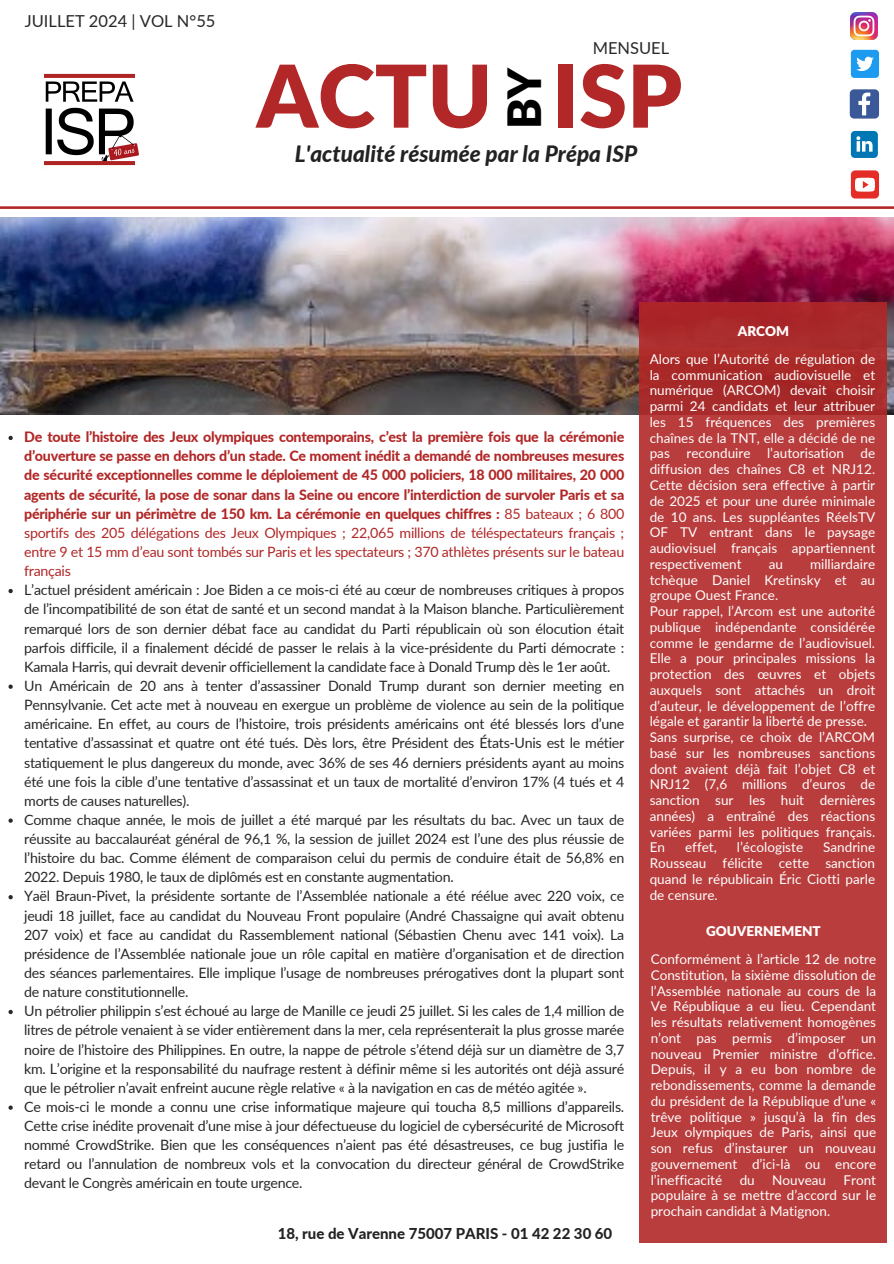
<style>
.page{position:relative;width:894px;height:1264px;background:#fff}
.page>*{position:absolute;margin:0;border:0;box-sizing:border-box;transform-origin:0 0}
.t1{font:900 86.55px "Lato Latin";color:#b22727}
.t2{font:900 46.05px "Lato Latin";color:#000}
.t3{font:italic 800 22.5px "Lato";color:#222}
.t4{font:16.5px "Lato";color:#282828}
.t5{font:800 15px "Lato";color:#222}
.t6{font:14.25px/19.2px "Lato";letter-spacing:-.02em;color:#282828;text-align:justify}
.t7{font:800 14.25px/19.2px "Lato";letter-spacing:-.02em;color:#b22727;text-align:justify}
.t8{font:13.5px/15.8px "Lato";color:#fff;text-align:justify}
.t9{font:900 13.5px "Lato Latin";color:#fff}
.s1{font-weight:400}
</style>
<div class="page">
<img style="left:0;top:217px;width:893px;height:197px">
<svg style="left:0;top:206px;width:893px;height:3px;background:#bc4343"></svg>
<img style="left:44px;top:73px;width:94px;height:93px">
<svg style="left:639px;top:302px;width:247px;height:940px;background:#b73a3a"></svg>
<svg style="left:849px;top:89px;width:29px;height:30px"></svg>
<img style="left:850px;top:13px;width:27px;height:27px">
<svg style="left:850px;top:131px;width:27px;height:27px"></svg>
<div style="left:850px;top:170px;width:28px;height:28px;background:#e52d27;border-radius:4px"></div>
<svg style="left:855px;top:178px;width:19px;height:14px"></svg>
<div style="left:850px;top:50px;width:28px;height:28px;background:#1d9bf0;border-radius:4px"></div>
<svg style="left:856px;top:57px;width:17px;height:14px"></svg>
<svg style="left:9px;top:436px;width:4px;height:4px"></svg>
<svg style="left:9px;top:589px;width:4px;height:4px"></svg>
<svg style="left:9px;top:684px;width:4px;height:4px"></svg>
<svg style="left:9px;top:818px;width:4px;height:4px"></svg>
<svg style="left:9px;top:895px;width:4px;height:4px"></svg>
<svg style="left:9px;top:1009px;width:4px;height:5px"></svg>
<svg style="left:9px;top:1105px;width:4px;height:4px"></svg>
<p class="t4" style="left:25px;top:10px;width:192px">JUILLET 2024 | VOL N°55</p>
<p class="t4" style="left:592px;top:38px;width:78px">MENSUEL</p>
<p class="t1" style="left:256px;top:58px;width:427px">ACTU ISP</p>
<p class="t2" style="left:504px;top:129px;width:65px;rotate:-90deg">BY</p>
<h6 class="t3" style="left:295px;top:140px;width:344px">L'actualité résumée par la Prépa ISP</h6>
<h4 class="t7" style="left:24px;top:427px;width:601px">De toute l’histoire des Jeux olympiques contemporains, c’est la première fois que la cérémonie d’ouverture se passe en dehors d’un stade. Ce moment inédit a demandé de nombreuses mesures de sécurité exceptionnelles comme le déploiement de 45 000 policiers, 18 000 militaires, 20 000 agents de sécurité, la pose de sonar dans la Seine ou encore l’interdiction de survoler Paris et sa périphérie sur un périmètre de 150 km. La cérémonie en quelques chiffres : <span class="s1">85 bateaux ; 6 800 sportifs des 205 délégations des Jeux Olympiques ; 22,065 millions de téléspectateurs français ; entre 9 et 15 mm d’eau sont tombés sur Paris et les spectateurs ; 370 athlètes présents sur le bateau français</span></h4>
<h1 class="t6" style="left:24px;top:580px;width:601px">L’actuel président américain : Joe Biden a ce mois-ci été au cœur de nombreuses critiques à propos de l’incompatibilité de son état de santé et un second mandat à la Maison blanche. Particulièrement remarqué lors de son dernier débat face au candidat du Parti républicain où son élocution était parfois difficile, il a finalement décidé de passer le relais à la vice-présidente du Parti démocrate :<br>Kamala Harris, qui devrait devenir officiellement la candidate face à Donald Trump dès le 1er août.</h1>
<h3 class="t6" style="left:24px;top:676px;width:601px">Un Américain de 20 ans à tenter d’assassiner Donald Trump durant son dernier meeting en Pennsylvanie. Cet acte met à nouveau en exergue un problème de violence au sein de la politique américaine. En effet, au cours de l’histoire, trois présidents américains ont été blessés lors d’une tentative d’assassinat et quatre ont été tués. Dès lors, être Président des États-Unis est le métier statiquement le plus dangereux du monde, avec 36% de ses 46 derniers présidents ayant au moins été une fois la cible d’une tentative d’assassinat et un taux de mortalité d’environ 17% (4 tués et 4 morts de causes naturelles).</h3>
<h2 class="t6" style="left:24px;top:809px;width:601px">Comme chaque année, le mois de juillet a été marqué par les résultats du bac. Avec un taux de réussite au baccalauréat général de 96,1 %, la session de juillet 2024 est l’une des plus réussie de l’histoire du bac. Comme élément de comparaison celui du permis de conduire était de 56,8% en 2022. Depuis 1980, le taux de diplômés est en constante augmentation.</h2>
<p class="t6" style="left:24px;top:886px;width:601px">Yaël Braun-Pivet, la présidente sortante de l’Assemblée nationale a été réélue avec 220 voix, ce jeudi 18 juillet, face au candidat du Nouveau Front populaire (André Chassaigne qui avait obtenu 207 voix) et face au candidat du Rassemblement national (Sébastien Chenu avec 141 voix). La présidence de l’Assemblée nationale joue un rôle capital en matière d’organisation et de direction des séances parlementaires. Elle implique l’usage de nombreuses prérogatives dont la plupart sont de nature constitutionnelle.</p>
<p class="t6" style="left:24px;top:1001px;width:601px">Un pétrolier philippin s’est échoué au large de Manille ce jeudi 25 juillet. Si les cales de 1,4 million de litres de pétrole venaient à se vider entièrement dans la mer, cela représenterait la plus grosse marée noire de l’histoire des Philippines. En outre, la nappe de pétrole s’étend déjà sur un diamètre de 3,7 km. L’origine et la responsabilité du naufrage restent à définir même si les autorités ont déjà assuré que le pétrolier n’avait enfreint aucune règle relative « à la navigation en cas de météo agitée ».</p>
<p class="t6" style="left:24px;top:1096px;width:601px">Ce mois-ci le monde a connu une crise informatique majeure qui toucha 8,5 millions d’appareils.<br>Cette crise inédite provenait d’une mise à jour défectueuse du logiciel de cybersécurité de Microsoft nommé CrowdStrike. Bien que les conséquences n’aient pas été désastreuses, ce bug justifia le retard ou l’annulation de nombreux vols et la convocation du directeur général de CrowdStrike devant le Congrès américain en toute urgence.</p>
<p class="t5" style="left:277px;top:1224px;width:336px">18, rue de Varenne 75007 PARIS - 01 42 22 30 60</p>
<p class="t9" style="left:737px;top:325px;width:53px">ARCOM</p>
<p class="t8" style="left:649px;top:351px;width:227px">Alors que l’Autorité de régulation de la communication audiovisuelle et numérique (ARCOM) devait choisir parmi 24 candidats et leur attribuer les 15 fréquences des premières chaînes de la TNT, elle a décidé de ne pas reconduire l’autorisation de diffusion des chaînes C8 et NRJ12.<br>Cette décision sera effective à partir de 2025 et pour une durée minimale de 10 ans. Les suppléantes RéelsTV OF TV entrant dans le paysage audiovisuel français appartiennent respectivement</p>
<p class="t8" style="left:649px;top:555px;width:227px;text-indent:160px">milliardaire tchèque Daniel Kretinsky et au groupe Ouest France.</p>
<p class="t8" style="left:649px;top:603px;width:227px">Pour rappel, l’Arcom est une autorité publique indépendante considérée comme le gendarme de l’audiovisuel.<br>Elle a pour principales missions la protection des œuvres et objets auxquels sont attachés un droit d’auteur, le développement de l’offre légale et garantir la liberté de presse.</p>
<p class="t8" style="left:649px;top:729px;width:227px">Sans surprise, ce choix de l’ARCOM basé sur les nombreuses sanctions dont avaient déjà fait l’objet C8 et NRJ12 (7,6 millions d’euros de sanction sur les huit dernières années) a entraîné des réactions variées parmi les politiques français.<br>En</p>
<p class="t8" style="left:768px;top:555px;width:16px">au</p>
<p class="t8" style="left:685px;top:839px;width:33px">effet,</p>
<p class="t8" style="left:736px;top:839px;width:68px">l’écologiste</p>
<p class="t8" style="left:649px;top:839px;width:227px;text-indent:173px">Sandrine Rousseau félicite cette sanction quand le républicain Éric Ciotti parle de censure.</p>
<p class="t9" style="left:705px;top:925px;width:116px">GOUVERNEMENT</p>
<p class="t8" style="left:650px;top:950px;width:227px">Conformément à l’article 12 de notre Constitution, la sixième dissolution de l’Assemblée nationale au cours de la Ve République a eu lieu. Cependant les résultats relativement homogènes n’ont pas permis d’imposer un nouveau Premier ministre d’office.<br>Depuis, il y a eu bon nombre de rebondissements, comme la demande du président de la République d’une « trêve politique » jusqu’à la fin des Jeux olympiques de Paris, ainsi que son refus d’instaurer un nouveau gouvernement d’ici-là ou encore l’inefficacité</p>
<p class="t8" style="left:739px;top:1171px;width:17px">du</p>
<p class="t8" style="left:772px;top:1171px;width:55px">Nouveau</p>
<p class="t8" style="left:650px;top:1171px;width:227px;text-indent:193px">Front populaire à se mettre d’accord sur le prochain candidat à Matignon.</p>
</div>
